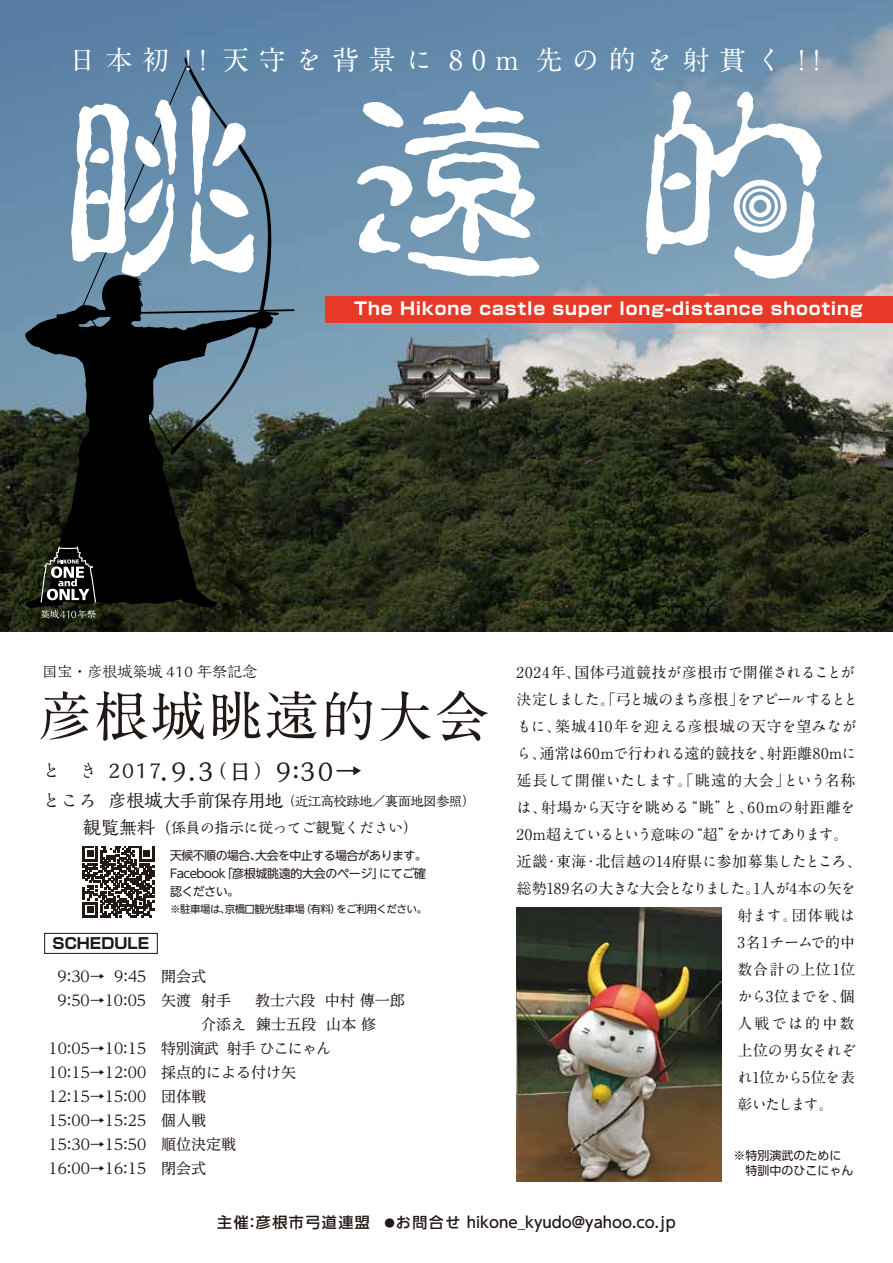
<style>
.page{position:relative;width:893px;height:1263px;background:#fff}
.page>*{position:absolute;margin:0;border:0;box-sizing:border-box;transform-origin:0 0}
.t1{font:700 54px "A1 Mincho Std";letter-spacing:.05em;color:#221815}
.t2{font:700 27px "A1 Mincho Std";letter-spacing:.36em;color:#fff}
.t3{font:500 27px "Kaimin So Std";color:#221815}
.t4{font:700 17.25px "Shin Go Pr 6";letter-spacing:.05em;color:#fff}
.t5{font:15px "UD Reimin Pr 6";color:#221815}
.t6{font:700 15px "A1 Mincho Std";letter-spacing:-.01em;color:#221815}
.t7{font:500 15px "UD Shin Go NT Pr 6 N";color:#221815}
.t8{font:700 15px "A1 Mincho Std";letter-spacing:-.095em;color:#221815}
.t9{font:700 15px "A1 Mincho Std";letter-spacing:-.105em;color:#221815}
.t10{font:700 15px "A1 Mincho Std";letter-spacing:.015em;color:#221815}
.t11{font:700 15px "A1 Mincho Std";letter-spacing:.02em;color:#221815}
.t12{font:700 15px "A1 Mincho Std";letter-spacing:.01em;color:#221815}
.t13{font:700 15px "A1 Mincho Std";letter-spacing:.025em;color:#221815}
.t14{font:500 15px "Kaimin So Std";letter-spacing:-.035em;color:#221815}
.t15{font:15px "UD Reimin Pr 6";letter-spacing:-.05em;color:#221815}
.t16{font:15px "Kaimin So Std";color:#221815}
.t17{font:700 15px "A1 Mincho Std";letter-spacing:-.045em;color:#221815}
.t18{font:700 15px "Shin Go Pr 6";color:#221815}
.t19{font:700 15px "A1 Mincho Std";letter-spacing:.06em;color:#221815}
.t20{font:700 15px "A1 Mincho Std";letter-spacing:.135em;color:#221815}
.t21{font:500 13.5px "Kaimin So Std";letter-spacing:-.05em;color:#221815}
.t22{font:12px/18px "UD Shin Go NT Pr 6 N";letter-spacing:-.05em;color:#221815;text-align:justify}
.t23{font:12px/15px "UD Shin Go Pr 6 N";color:#221815}
.t24{font:10.5px "UD Shin Go NT Pr 6 N";letter-spacing:-.05em;color:#221815}
.s1{font-size:18px}
.s2{font-size:21px}
.s3{font-size:18.9px}
.s4{font-size:24px}
.s5{font-size:16.5px}
.s6{font-size:10.5px}
</style>
<div class="page">
<img style="left:0;top:0;width:893px;height:631px">
<div style="left:325px;top:296px;width:568px;height:26px;background:#e83828"></div>
<div style="left:44px;top:933px;width:114px;height:20px;border:1px solid #221815"></div>
<svg style="left:83px;top:846px;width:71px;height:71px"></svg>
<svg style="left:23px;top:274px;width:256px;height:335px;background:#1f2620"></svg>
<svg style="left:41px;top:610px;width:55px;height:8px"></svg>
<svg style="left:41px;top:546px;width:55px;height:56px;background:#474844"></svg>
<svg style="left:71px;top:56px;width:224px;height:400px;background:#6a8293"></svg>
<svg style="left:357px;top:91px;width:183px;height:186px"></svg>
<svg style="left:646px;top:91px;width:176px;height:188px"></svg>
<img style="left:517px;top:908px;width:204px;height:273px">
<h2 class="t2" style="left:69px;top:38px;width:752px">日本初 !! 天守を背景に 80m 先の的を射貫く !!</h2>
<p class="t4" style="left:354px;top:295px;width:510px">The Hikone castle super long-distance shooting</p>
<p class="t16" style="left:43px;top:661px;width:216px">国宝・彦根城築城 410 年祭記念</p>
<p class="t10" style="left:517px;top:660px;width:340px">2024年、国体弓道競技が彦根市で開催されることが</p>
<p class="t8" style="left:517px;top:687px;width:343px">決定しました。「弓と城のまち彦根」をアピールするとと</p>
<p class="t13" style="left:517px;top:714px;width:341px">もに、築城410年を迎える彦根城の天守を望みなが</p>
<p class="t6" style="left:517px;top:741px;width:341px">ら、通常は60ｍで行われる遠的競技を、射距離80mに</p>
<p class="t6" style="left:517px;top:768px;width:340px">延長して開催いたします。「眺遠的大会」という名称</p>
<p class="t11" style="left:517px;top:795px;width:340px">は、射場から天守を眺める“眺”と、60mの射距離を</p>
<p class="t9" style="left:517px;top:822px;width:334px">20m超えているという意味の“超”をかけてあります。</p>
<p class="t12" style="left:517px;top:849px;width:347px">近畿・東海・北信越の14府県に参加募集したところ、</p>
<p class="t6" style="left:517px;top:876px;width:341px">総勢189名の大きな大会となりました。1人が4本の矢を</p>
<p class="t6" style="left:738px;top:903px;width:119px">射ます。団体戦は</p>
<p class="t6" style="left:738px;top:930px;width:119px">3名1チームで的中</p>
<p class="t19" style="left:738px;top:957px;width:119px">数合計の上位1位</p>
<p class="t17" style="left:738px;top:984px;width:119px">から3位までを、個</p>
<p class="t20" style="left:738px;top:1011px;width:118px">人戦では的中数</p>
<p class="t6" style="left:738px;top:1038px;width:120px">上位の男女それぞ</p>
<p class="t6" style="left:738px;top:1065px;width:119px">れ1位から5位を表</p>
<p class="t6" style="left:738px;top:1092px;width:98px">彰いたします。</p>
<h1 class="t1" style="left:38px;top:672px;width:452px">彦根城眺遠的大会</h1>
<h2 class="t3" style="left:43px;top:752px;width:321px"><span class="s1">と き</span> <span class="s2">2017</span>.9.3<span class="s3">（</span><span class="s4">日</span><span class="s3">）</span>9:30→</h2>
<p class="t21" style="left:43px;top:791px;width:434px"><span class="s1">ところ 彦根城大手前保存用地</span>（近江高校跡地／裏面地図参照）</p>
<p class="t14" style="left:83px;top:817px;width:336px"><span class="s1">観覧無料</span><span class="s5">（</span>係員の指示に従ってご観覧ください）</p>
<p class="t22" style="left:170px;top:846px;width:258px">天候不順の場合、大会を中止する場合があります。Facebook「彦根城眺遠的大会のページ」にてご確認ください。</p>
<p class="t24" style="left:170px;top:900px;width:258px">※駐車場は、京橋口観光駐車場（有料）をご利用ください。</p>
<p class="t18" style="left:52px;top:931px;width:98px">SCHEDULE</p>
<p class="t5" style="left:58px;top:964px;width:150px">9:30→ 9:45 開会式</p>
<p class="t5" style="left:58px;top:988px;width:349px">9:50→10:05 矢渡 射手 　教士六段 中村 傳一郎</p>
<p class="t5" style="left:161px;top:1012px;width:216px">　　 介添え 錬士五段 山本 修</p>
<p class="t15" style="left:49px;top:1036px;width:284px">10:05→10:15 特別演武 射手 ひこにゃん</p>
<p class="t5" style="left:49px;top:1060px;width:249px">10:15→12:00 採点的による付け矢</p>
<p class="t5" style="left:49px;top:1084px;width:159px">12:15→15:00 団体戦</p>
<p class="t5" style="left:49px;top:1108px;width:159px">15:00→15:25 個人戦</p>
<p class="t5" style="left:49px;top:1132px;width:189px">15:30→15:50 順位決定戦</p>
<p class="t5" style="left:49px;top:1156px;width:159px">16:00→16:15 閉会式</p>
<p class="t23" style="left:745px;top:1148px;width:109px;text-indent:-12px">※特別演武のために特訓中のひこにゃん</p>
<p class="t7" style="left:217px;top:1210px;width:460px">主催:彦根市弓道連盟 <span class="s6">●</span>お問合せ hikone_kyudo@yahoo.co.jp</p>
</div>
